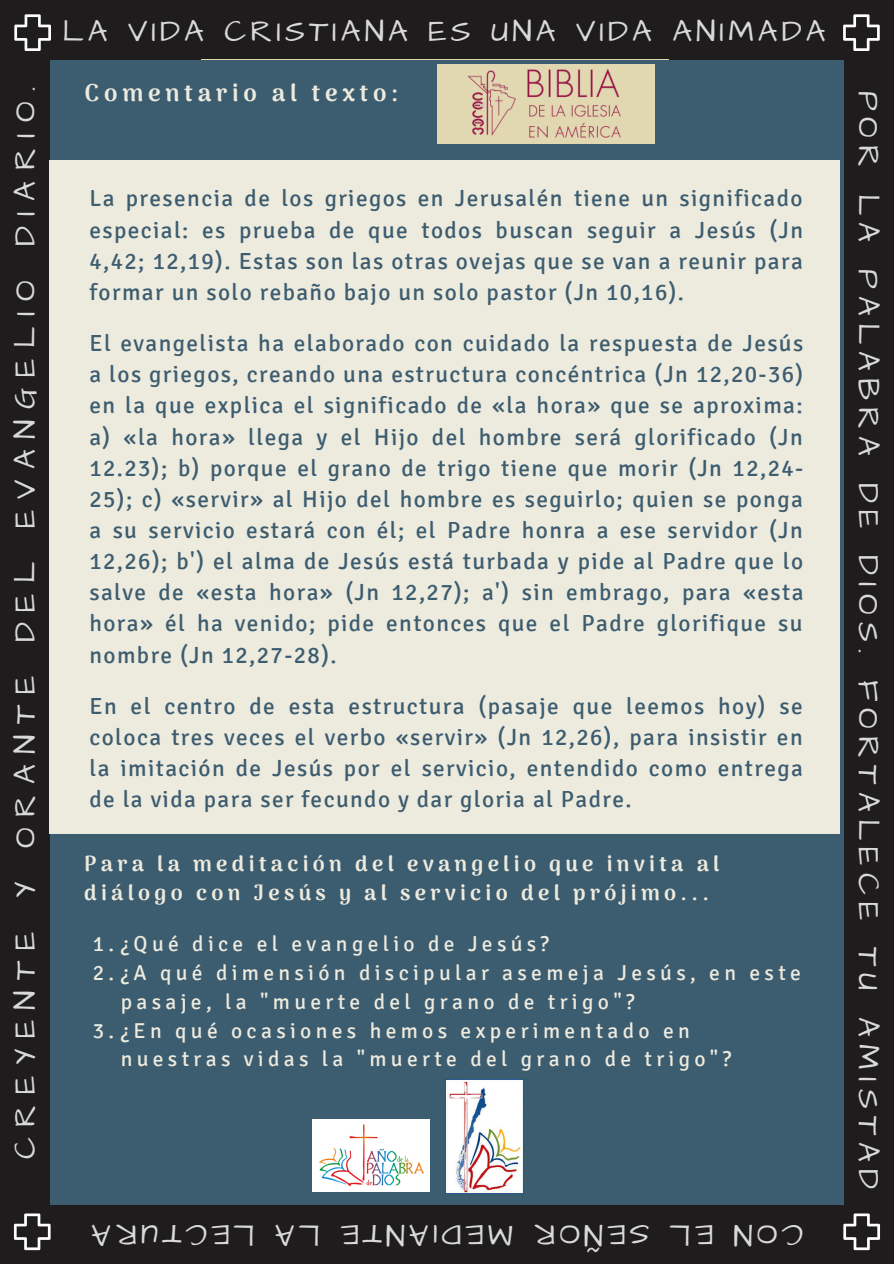
<style>
.page{position:relative;width:894px;height:1264px;background:#fff}
.page>*{position:absolute;margin:0;border:0;box-sizing:border-box;transform-origin:0 0}
.t1{font:30.9px "Architects Daughter";letter-spacing:.23em;color:#d9d9d9}
.t2{font:30.9px "Architects Daughter";letter-spacing:.345em;color:#d9d9d9}
.t3{font:30.9px "Architects Daughter";letter-spacing:.13em;color:#d9d9d9}
.t4{font:30.9px "Architects Daughter";letter-spacing:.125em;color:#d9d9d9}
.t5{font:900 24px "Arima Madurai";letter-spacing:.2em;color:#edeade}
.t6{font:23.25px/31.2px "Signika";letter-spacing:.06em;color:#3c5c6f;text-align:justify}
.t7{font:21.6px "Signika";letter-spacing:.2em;color:#edeade}
.t8{font:900 21.6px/28.8px "Arima Madurai";letter-spacing:.2em;color:#edeade}
</style>
<div class="page">
<div style="left:0;top:0;width:893px;height:1263px;background:#1e1c1c"></div>
<div style="left:50px;top:60px;width:792px;height:1144px;background:#3c5c6f"></div>
<svg style="left:843px;top:14px;width:36px;height:37px"></svg>
<svg style="left:843px;top:1213px;width:36px;height:37px"></svg>
<svg style="left:14px;top:1213px;width:37px;height:37px"></svg>
<svg style="left:14px;top:14px;width:37px;height:37px"></svg>
<div style="left:49px;top:160px;width:790px;height:673px;background:#edeade"></div>
<img style="left:312px;top:1119px;width:117px;height:72px">
<img style="left:445px;top:1079px;width:78px;height:113px">
<div style="left:437px;top:64px;width:217px;height:80px;background:#e1d8b2"></div>
<img style="left:467px;top:68px;width:154px;height:70px">
<h1 class="t3" style="left:62px;top:11px;width:764px">LA VIDA CRISTIANA ES UNA VIDA ANIMADA</h1>
<h1 class="t2" style="left:4px;top:1159px;width:1074px;rotate:-90deg">CREYENTE Y ORANTE DEL EVANGELIO DIARIO.</h1>
<p class="t5" style="left:85px;top:79px;width:315px">Comentario al texto:</p>
<p class="t6" style="left:89px;top:183px;width:715px">La presencia de los griegos en Jerusalén tiene un significado especial: es prueba de que todos buscan seguir a Jesús (Jn 4,42; 12,19). Estas son las otras ovejas que se van a reunir para formar un solo rebaño bajo un solo pastor (Jn 10,16).</p>
<p class="t6" style="left:89px;top:328px;width:715px">El evangelista ha elaborado con cuidado la respuesta de Jesús a los griegos, creando una estructura concéntrica (Jn 12,20-36) en la que explica el significado de «la hora» que se aproxima: a) «la hora» llega y el Hijo del hombre será glorificado (Jn 12.23); b) porque el grano de trigo tiene que morir (Jn 12,24- 25); c) «servir» al Hijo del hombre es seguirlo; quien se ponga a su servicio estará con él; el Padre honra a ese servidor (Jn 12,26); b') el alma de Jesús está turbada y pide al Padre que lo salve de «esta hora» (Jn 12,27); a') sin embrago, para «esta hora» él ha venido; pide entonces que el Padre glorifique su nombre (Jn 12,27-28).</p>
<p class="t6" style="left:89px;top:690px;width:714px">En el centro de esta estructura (pasaje que leemos hoy) se coloca tres veces el verbo «servir» (Jn 12,26), para insistir en la imitación de Jesús por el servicio, entendido como entrega de la vida para ser fecundo y dar gloria al Padre.</p>
<p class="t8" style="left:84px;top:848px;width:636px">Para la meditación del evangelio que invita al diálogo con Jesús y al servicio del prójimo...</p>
<p class="t7" style="left:93px;top:931px;width:457px">1.¿Qué dice el evangelio de Jesús?</p>
<p class="t7" style="left:93px;top:959px;width:709px">2.¿A qué dimensión discipular asemeja Jesús, en este</p>
<p class="t7" style="left:121px;top:988px;width:515px">pasaje, la "muerte del grano de trigo"?</p>
<p class="t7" style="left:93px;top:1017px;width:598px">3.¿En qué ocasiones hemos experimentado en</p>
<p class="t7" style="left:121px;top:1046px;width:612px">nuestras vidas la "muerte del grano de trigo"?</p>
<h1 class="t4" style="left:255px;top:1255px;width:165px;rotate:-180deg">LECTURA</h1>
<h1 class="t1" style="left:320px;top:1255px;width:47px;rotate:-180deg">LA</h1>
<h1 class="t1" style="left:513px;top:1255px;width:174px;rotate:-180deg">MED AI NTE</h1>
<h1 class="t1" style="left:649px;top:1255px;width:117px;rotate:-180deg">SEÑOR</h1>
<h1 class="t1" style="left:713px;top:1255px;width:45px;rotate:-180deg">EL</h1>
<h1 class="t1" style="left:802px;top:1255px;width:71px;rotate:-180deg">CON</h1>
<h1 class="t1" style="left:888px;top:91px;width:1099px;rotate:90deg">POR LA PALABRA DE DIOS. FORTALECE TU AMISTAD</h1>
</div>
